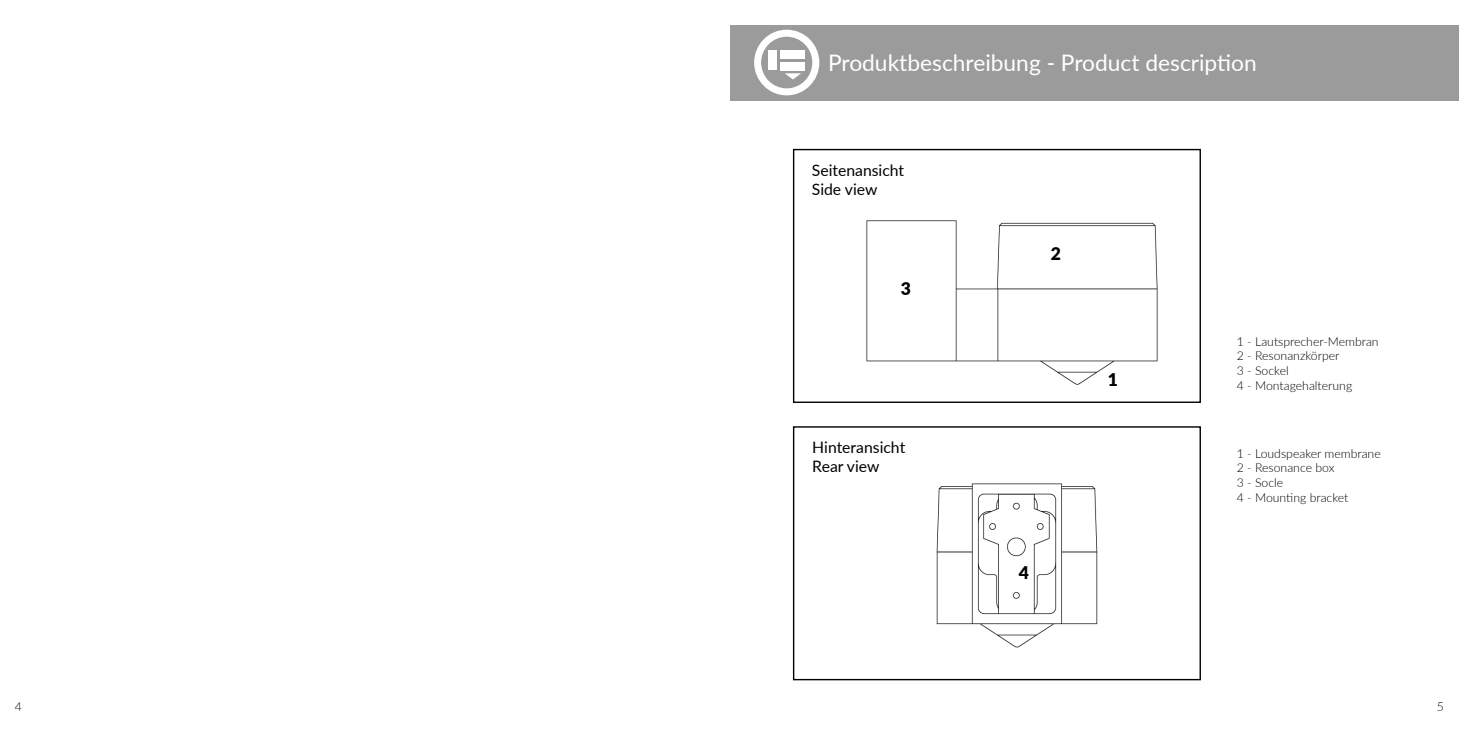
<style>
.page{position:relative;width:1459px;height:730px;background:#fff}
.page>*{position:absolute;margin:0;border:0;box-sizing:border-box;transform-origin:0 0}
.t1{font:22.75px "Lato";color:#fff}
.t2{font:900 17.5px "Lato";color:#000}
.t3{font:15.75px/18.9px "Lato";color:#000}
.t4{font:300 12.25px/14.7px "Lato";color:#000}
</style>
<div class="page">
<div style="left:730px;top:25px;width:728px;height:75px;background:#9b9b9b"></div>
<div style="left:754px;top:30px;width:65px;height:65px;border:7px solid #fff;border-radius:50%"></div>
<img style="left:936px;top:483px;width:162px;height:165px">
<div style="left:780px;top:50px;width:25px;height:9px;background:#fff"></div>
<div style="left:768px;top:50px;width:8px;height:20px;background:#fff"></div>
<svg style="left:785px;top:73px;width:16px;height:6px"></svg>
<div style="left:780px;top:62px;width:25px;height:8px;background:#fff"></div>
<img style="left:866px;top:220px;width:292px;height:165px">
<div style="left:793px;top:149px;width:407px;height:254px;border:1px solid #000"></div>
<div style="left:793px;top:426px;width:407px;height:254px;border:1px solid #000"></div>
<h1 class="t1" style="left:828px;top:46px;width:430px">Produktbeschreibung - Product description</h1>
<p class="t3" style="left:812px;top:160px;width:94px">Seitenansicht<br>Side view</p>
<h2 class="t2" style="left:901px;top:275px;width:12px">3</h2>
<p class="t3" style="left:812px;top:437px;width:94px">Hinteransicht<br>Rear view</p>
<h2 class="t2" style="left:1050px;top:241px;width:12px">2</h2>
<h2 class="t2" style="left:1107px;top:366px;width:12px">1</h2>
<h2 class="t2" style="left:1018px;top:559px;width:12px">4</h2>
<p class="t4" style="left:1236px;top:333px;width:143px">1 - Lautsprecher-Membran<br>2 - Resonanzkörper<br>3 - Sockel<br>4 - Montagehalterung</p>
<p class="t4" style="left:1236px;top:445px;width:145px">1 - Loudspeaker membrane<br>2 - Resonance box<br>3 - Socle<br>4 - Mounting bracket</p>
<p class="t4" style="left:15px;top:698px;width:9px">4</p>
<p class="t4" style="left:1436px;top:698px;width:9px">5</p>
</div>
